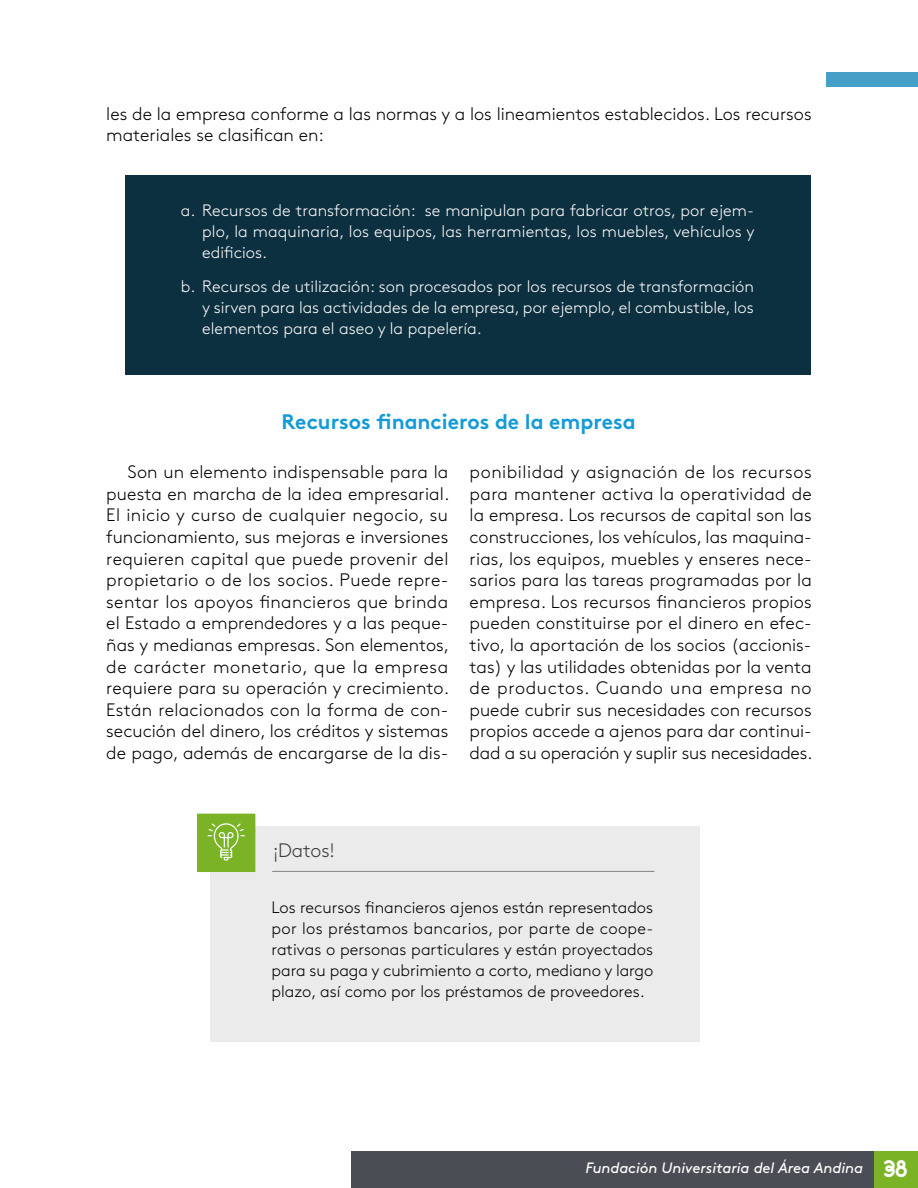
<style>
.page{position:relative;width:918px;height:1188px;background:#fff}
.page>*{position:absolute;margin:0;border:0;box-sizing:border-box;transform-origin:0 0}
.t1{font:21px "Brown Std Bold Alt";color:#149bd7}
.t2{font:300 19.5px "Brown Std";color:#3c3c3b}
.t3{font:300 18px/21.6px "Brown Std";color:#000;text-align:justify}
.t4{font:300 16.5px/21px "Brown Std";color:#fff;text-align:justify}
.t5{font:300 16.5px/21px "Brown Std";color:#000;text-align:justify}
.t6{font:italic 15px "Brown Std";letter-spacing:-.005em;color:#fff}
.s1{font-family:"Areandina Voz";font-style:normal;font-size:24px}
</style>
<div class="page">
<div style="left:873px;top:1151px;width:45px;height:37px;background:#7ab326"></div>
<div style="left:351px;top:1151px;width:522px;height:37px;background:#4a4d54"></div>
<div style="left:826px;top:72px;width:92px;height:15px;background:#469fc7"></div>
<div style="left:210px;top:826px;width:490px;height:216px;background:#ebebeb"></div>
<div style="left:198px;top:814px;width:57px;height:57px;background:#7ab326"></div>
<div style="left:197px;top:814px;width:58px;height:58px;border:1px solid #7ab326"></div>
<hr style="left:273px;top:871px;width:381px;height:1px;background:#808287">
<svg style="left:208px;top:823px;width:37px;height:38px"></svg>
<div style="left:125px;top:175px;width:686px;height:200px;background:#0d3040"></div>
<p class="t3" style="left:106px;top:103px;width:707px">les de la empresa conforme a las normas y a los lineamientos establecidos . Los recursos materiales se clasifican en:</p>
<p class="t4" style="left:202px;top:201px;width:554px;text-indent:-21px">a . Recursos de transformación: se manipulan para fabricar otros, por ejem&shy;plo, la maquinaria, los equipos, las herramientas, los muebles, vehículos y edificios .</p>
<p class="t4" style="left:202px;top:276px;width:553px;text-indent:-21px">b . Recursos de utilización: son procesados por los recursos de transformación y sirven para las actividades de la empresa, por ejemplo, el combustible, los elementos para el aseo y la papelería .</p>
<p class="t1" style="left:282px;top:409px;width:355px">Recursos financieros de la empresa</p>
<p class="t3" style="left:106px;top:461px;width:345px;text-indent:21px">Son un elemento indispensable para la puesta en marcha de la idea empresarial .<br>El inicio y curso de cualquier negocio, su funcionamiento, sus mejoras e inversiones requieren capital que puede provenir del propietario o de los socios . Puede repre&shy;sentar los apoyos financieros que brinda el Estado a emprendedores y a las peque&shy;ñas y medianas empresas . Son elementos, de carácter monetario, que la empresa requiere para su operación y crecimiento .<br>Están relacionados con la forma de con&shy;secución del dinero, los créditos y sistemas de pago, además de encargarse de la dis-</p>
<p class="t3" style="left:470px;top:461px;width:345px">ponibilidad y asignación de los recursos para mantener activa la operatividad de la empresa . Los recursos de capital son las construcciones, los vehículos, las maquina&shy;rias, los equipos, muebles y enseres nece&shy;sarios para las tareas programadas por la empresa . Los recursos financieros propios pueden constituirse por el dinero en efec&shy;tivo, la aportación de los socios (accionis&shy;tas) y las utilidades obtenidas por la venta de productos . Cuando una empresa no puede cubrir sus necesidades con recursos propios accede a ajenos para dar continui&shy;dad a su operación y suplir sus necesidades .</p>
<p class="t2" style="left:273px;top:839px;width:63px">¡Datos!</p>
<p class="t5" style="left:272px;top:897px;width:383px">Los recursos financieros ajenos están representados por los préstamos bancarios, por parte de coope&shy;rativas o personas particulares y están proyectados para su paga y cubrimiento a corto, mediano y largo plazo, así como por los préstamos de proveedores .</p>
<p class="t6" style="left:585px;top:1159px;width:323px">Fundación Universitaria del Área Andina <span class="s1">3811</span></p>
<p class="t6" style="left:419px;top:1158px;width:442px">Fundamentos de administración - eje 2 analicemos la situación</p>
</div>
